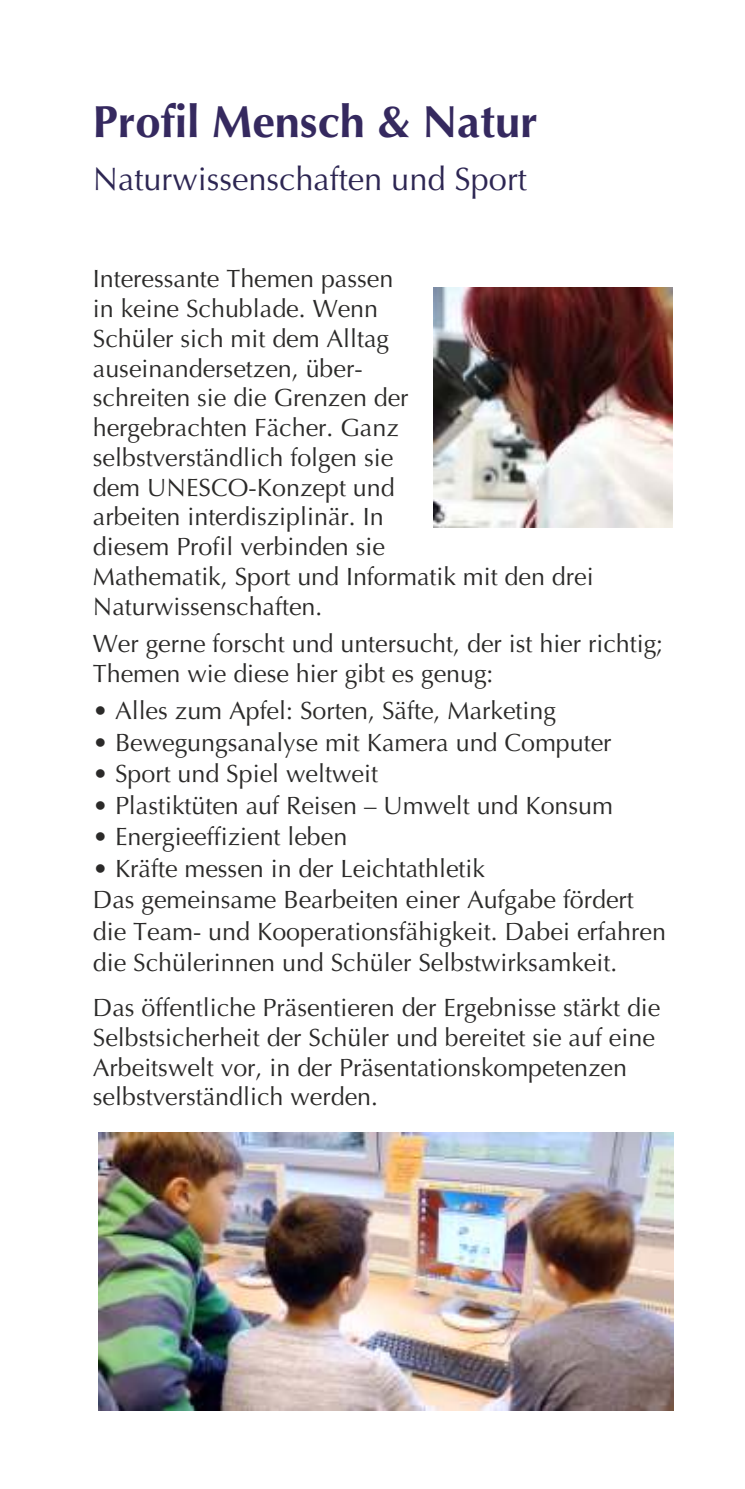
<style>
.page{position:relative;width:745px;height:1489px;background:#fff}
.page>*{position:absolute;margin:0;border:0;box-sizing:border-box;transform-origin:0 0}
.t1{font:700 45px "Optima";color:#35295f}
.t2{font:32.5px "Optima";color:#2d2653}
.t3{font:25px/29.8px "Optima";color:#2b2a29}
</style>
<div class="page">
<img style="left:433px;top:288px;width:239px;height:239px">
<img style="left:98px;top:1132px;width:575px;height:277px">
<h1 class="t1" style="left:93px;top:103px;width:446px">Profil Mensch &amp; Natur</h1>
<h2 class="t2" style="left:93px;top:165px;width:435px">Naturwissenschaften und Sport</h2>
<p class="t3" style="left:93px;top:266px;width:502px">Interessante Themen passen<br>in keine Schublade. Wenn<br>Schüler sich mit dem Alltag auseinandersetzen, über-<br>schreiten sie die Grenzen der<br>hergebrachten Fächer. Ganz selbstverständlich folgen sie<br>dem UNESCO-Konzept und<br>arbeiten interdisziplinär. In<br>diesem Profil verbinden sie<br>Mathematik, Sport und Informatik mit den drei<br>Naturwissenschaften.</p>
<p class="t3" style="left:93px;top:631px;width:571px">Wer gerne forscht und untersucht, der ist hier richtig;<br>Themen wie diese hier gibt es genug:</p>
<p class="t3" style="left:93px;top:698px;width:464px">• Alles zum Apfel: Sorten, Säfte, Marketing</p>
<p class="t3" style="left:93px;top:729px;width:520px">• Bewegungsanalyse mit Kamera und Computer</p>
<p class="t3" style="left:93px;top:761px;width:286px">• Sport und Spiel weltweit</p>
<p class="t3" style="left:93px;top:792px;width:521px">• Plastiktüten auf Reisen – Umwelt und Konsum</p>
<p class="t3" style="left:93px;top:824px;width:256px">• Energieeffizient leben</p>
<p class="t3" style="left:93px;top:854px;width:574px;line-height:31.5px">• Kräfte messen in der Leichtathletik<br>Das gemeinsame Bearbeiten einer Aufgabe fördert die Team- und Kooperationsfähigkeit. Dabei erfahren die Schülerinnen und Schüler Selbstwirksamkeit.</p>
<p class="t3" style="left:93px;top:995px;width:568px">Das öffentliche Präsentieren der Ergebnisse stärkt die Selbstsicherheit der Schüler und bereitet sie auf eine Arbeitswelt vor, in der Präsentationskompetenzen selbstverständlich werden.</p>
</div>
